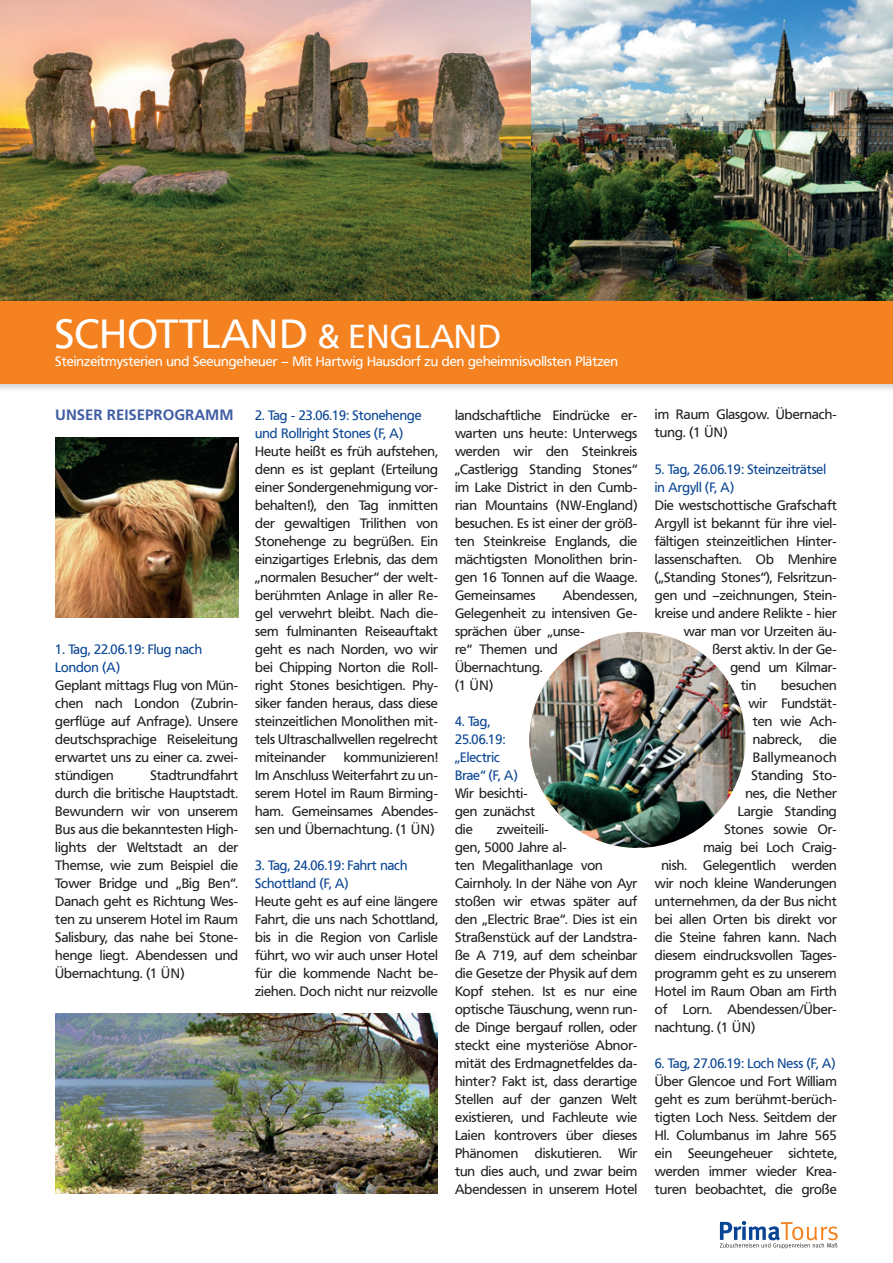
<style>
.page{position:relative;width:893px;height:1263px;background:#fff}
.page>*{position:absolute;margin:0;border:0;box-sizing:border-box;transform-origin:0 0}
.t1{font:40.5px "Frutiger BSK";color:#fff}
.t2{font:700 15px "Frutiger";color:#405ea4}
.t3{font:13.5px/18px "Frutiger BSK";color:#231f20;text-align:justify}
.t4{font:13.5px/18px "Frutiger BSK";color:#094594}
.t5{font:13.5px "Frutiger BSK";color:#fff}
.t6{font:13.5px "Frutiger BSK";letter-spacing:.02em;color:#231f20}
.s1{font-size:33px}
</style>
<div class="page">
<div style="left:0;top:60px;width:893px;height:324px;background:#f58220"></div>
<svg style="left:720px;top:1221px;width:118px;height:27px"></svg>
<img style="left:0;top:0;width:531px;height:301px">
<img style="left:531px;top:0;width:362px;height:301px">
<img style="left:55px;top:438px;width:183px;height:180px">
<img style="left:529px;top:632px;width:216px;height:216px;border-radius:108px">
<img style="left:55px;top:1014px;width:383px;height:180px">
<h1 class="t1" style="left:55px;top:310px;width:447px">SCHOTTLAND <span class="s1">&amp; ENGLAND</span></h1>
<p class="t5" style="left:55px;top:353px;width:564px">Steinzeitmysterien und Seeungeheuer – Mit Hartwig Hausdorf zu den geheimnisvollsten Plätzen</p>
<p class="t2" style="left:55px;top:406px;width:180px">UNSER REISEPROGRAMM</p>
<p class="t4" style="left:55px;top:640px;width:148px">1. Tag, 22.06.19: Flug nach<br>London (A)</p>
<p class="t3" style="left:55px;top:676px;width:184px">Geplant mittags Flug von Mün&shy;chen nach London (Zubrin&shy;gerflüge auf Anfrage). Unsere deutschsprachige Reiseleitung erwartet uns zu einer ca. zwei&shy;stündigen</p>
<p class="t3" style="left:55px;top:766px;width:184px;text-indent:95px">Stadtrundfahrt durch die britische Hauptstadt.<br>Bewundern wir von unserem Bus aus die bekanntesten High&shy;lights der Weltstadt an der Themse, wie zum Beispiel die Tower Bridge und „Big Ben“.<br>Danach geht es Richtung Wes&shy;ten zu unserem Hotel im Raum Salisbury, das nahe bei Stone&shy;henge liegt. Abendessen und Übernachtung. (1 ÜN)</p>
<p class="t4" style="left:255px;top:406px;width:168px">2. Tag - 23.06.19: Stonehenge und Rollright Stones (F, A)</p>
<p class="t3" style="left:255px;top:442px;width:184px">Heute heißt es früh aufstehen, denn es ist geplant (Erteilung einer Sondergenehmigung vor&shy;behalten!), den Tag inmitten der gewaltigen Trilithen von Stonehenge zu begrüßen. Ein einzigartiges Erlebnis, das dem „normalen Besucher“ der welt&shy;berühmten Anlage in aller Re&shy;gel verwehrt bleibt. Nach die&shy;sem fulminanten Reiseauftakt geht es nach Norden, wo wir bei Chipping Norton die Roll&shy;right Stones besichtigen. Phy&shy;siker fanden heraus, dass diese steinzeitlichen Monolithen mit&shy;tels Ultraschallwellen regelrecht miteinander</p>
<p class="t3" style="left:255px;top:748px;width:184px;text-indent:89px">kommunizieren!<br>Im Anschluss Weiterfahrt zu un&shy;serem Hotel im Raum Birming&shy;ham. Gemeinsames Abendes&shy;sen und Übernachtung. (1 ÜN)</p>
<p class="t4" style="left:255px;top:856px;width:154px">3. Tag, 24.06.19: Fahrt nach<br>Schottland (F, A)</p>
<p class="t3" style="left:255px;top:892px;width:184px">Heute geht es auf eine längere Fahrt, die uns nach Schottland, bis in die Region von Carlisle führt, wo wir auch unser Hotel für die kommende Nacht be&shy;ziehen. Doch nicht nur reizvolle</p>
<p class="t3" style="left:455px;top:406px;width:184px">landschaftliche Eindrücke er&shy;warten uns heute: Unterwegs werden wir den Steinkreis „Castlerigg Standing Stones“ im Lake District in den Cumb&shy;rian Mountains (NW-England) besuchen. Es ist einer der größ&shy;ten Steinkreise Englands, die mächtigsten Monolithen brin&shy;gen 16 Tonnen auf die Waage.<br>Gemeinsames</p>
<p class="t3" style="left:455px;top:586px;width:184px;text-align:left;text-indent:108px">Abendessen,<br>Gelegenheit zu intensiven Ge&shy;sprächen über „unse-<br>re“ Themen und<br>Übernachtung.<br>(1 ÜN)</p>
<p class="t4" style="left:455px;top:712px;width:64px">4. Tag,<br>25.06.19: „Electric<br>Brae“ (F, A)</p>
<p class="t3" style="left:455px;top:784px;width:82px;text-align:left">Wir besichti&shy;gen zunächst die</p>
<p class="t3" style="left:455px;top:820px;width:184px;text-align:left;text-indent:42px">zweiteili-<br>gen, 5000 Jahre al-<br>ten Megalithanlage von<br>Cairnholy. In der Nähe von Ayr stoßen wir etwas später auf den „Electric Brae“. Dies ist ein<br>Straßenstück auf der Landstra&shy;ße A 719, auf dem scheinbar die Gesetze der Physik auf dem<br>Kopf stehen. Ist es nur eine optische Täuschung, wenn run&shy;de Dinge bergauf rollen, oder steckt eine mysteriöse Abnor&shy;mität des Erdmagnetfeldes da&shy;hinter? Fakt ist, dass derartige<br>Stellen auf der ganzen Welt existieren, und Fachleute wie<br>Laien kontrovers über dieses<br>Phänomen diskutieren. Wir tun dies auch, und zwar beim<br>Abendessen in unserem Hotel</p>
<p class="t3" style="left:655px;top:406px;width:183px">im Raum Glasgow. Übernach&shy;tung. (1 ÜN)</p>
<p class="t4" style="left:655px;top:460px;width:173px">5. Tag, 26.06.19: Steinzeiträtsel in Argyll (F, A)</p>
<p class="t3" style="left:655px;top:496px;width:183px">Die westschottische Grafschaft</p>
<p class="t3" style="left:655px;top:514px;width:183px">Argyll ist bekannt für ihre viel-</p>
<p class="t3" style="left:655px;top:532px;width:183px">fältigen steinzeitlichen Hinter-</p>
<p class="t3" style="left:655px;top:550px;width:183px">lassenschaften. Ob Menhire</p>
<p class="t3" style="left:655px;top:568px;width:183px">(„Standing Stones“), Felsritzun-</p>
<p class="t3" style="left:655px;top:586px;width:183px">gen und –zeichnungen, Stein-</p>
<p class="t3" style="left:655px;top:604px;width:183px">kreise und andere Relikte - hier</p>
<p class="t3" style="left:684px;top:622px;width:155px">war man vor Urzeiten äu-</p>
<p class="t3" style="left:712px;top:640px;width:126px">ßerst aktiv. In der Ge-</p>
<p class="t3" style="left:730px;top:658px;width:108px">gend um Kilmar-</p>
<p class="t3" style="left:741px;top:676px;width:17px">tin</p>
<p class="t3" style="left:781px;top:676px;width:57px">besuchen</p>
<p class="t3" style="left:748px;top:694px;width:90px">wir Fundstät-</p>
<p class="t3" style="left:753px;top:712px;width:85px">ten wie Ach-</p>
<p class="t3" style="left:753px;top:730px;width:51px">nabreck,</p>
<p class="t3" style="left:819px;top:730px;width:19px">die</p>
<p class="t6" style="left:753px;top:749px;width:85px">Ballymeanoch</p>
<p class="t3" style="left:751px;top:766px;width:87px">Standing Sto-</p>
<p class="t3" style="left:745px;top:784px;width:93px">nes, die Nether</p>
<p class="t3" style="left:738px;top:802px;width:100px">Largie Standing</p>
<p class="t3" style="left:724px;top:820px;width:114px">Stones sowie Or-</p>
<p class="t3" style="left:703px;top:838px;width:135px">maig bei Loch Craig-</p>
<p class="t3" style="left:661px;top:856px;width:177px">nish. Gelegentlich werden</p>
<p class="t3" style="left:655px;top:874px;width:183px">wir noch kleine Wanderungen</p>
<p class="t3" style="left:655px;top:892px;width:183px">unternehmen, da der Bus nicht</p>
<p class="t3" style="left:655px;top:910px;width:183px">bei allen Orten bis direkt vor</p>
<p class="t3" style="left:655px;top:928px;width:183px">die Steine fahren kann. Nach</p>
<p class="t3" style="left:655px;top:946px;width:183px">diesem eindrucksvollen Tages-</p>
<p class="t3" style="left:655px;top:964px;width:183px">programm geht es zu unserem</p>
<p class="t3" style="left:655px;top:982px;width:183px">Hotel im Raum Oban am Firth</p>
<p class="t3" style="left:655px;top:1000px;width:183px">of Lorn. Abendessen/Über-</p>
<p class="t3" style="left:655px;top:1018px;width:102px">nachtung. (1 ÜN)</p>
<p class="t4" style="left:655px;top:1054px;width:182px">6. Tag, 27.06.19: Loch Ness (F, A)</p>
<p class="t3" style="left:655px;top:1072px;width:183px">Über Glencoe und Fort William geht es zum berühmt-berüch&shy;tigten Loch Ness. Seitdem der Hl. Columbanus im Jahre 565 ein Seeungeheuer sichtete, werden immer wieder Krea&shy;turen beobachtet, die große</p>
</div>
